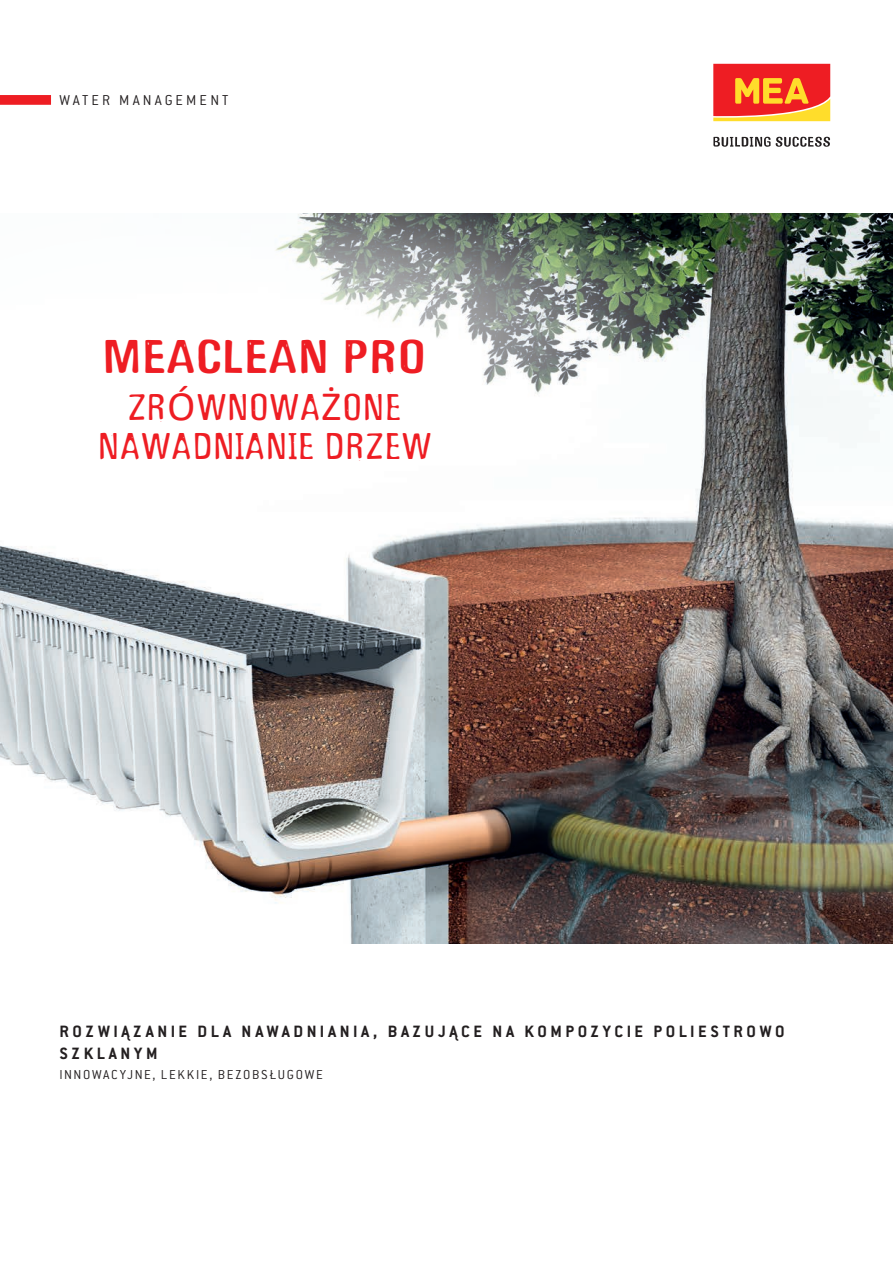
<style>
.page{position:relative;width:893px;height:1263px;background:#fff}
.page>*{position:absolute;margin:0;border:0;box-sizing:border-box;transform-origin:0 0}
.t1{font:700 49.5px "Gagamond";letter-spacing:.05em;color:#ee1d23}
.t2{font:39px/39px "Gagamond";letter-spacing:.05em;color:#ee1d23;text-align:center}
.t3{font:700 18px/22.5px "Conduit ITC Pro";letter-spacing:.2em;color:#231f20}
.t4{font:300 15.75px "Conduit ITC Pro";letter-spacing:.2em;color:#231f20}
.t5{font:300 14.25px "Conduit ITC Pro";letter-spacing:.11em;color:#231f20}
.s1{font-family:"Calibri";font-size:42px}
</style>
<div class="page">
<img style="left:0;top:214px;width:893px;height:730px">
<svg style="left:713px;top:64px;width:117px;height:57px;background:#f35c2b"></svg>
<svg style="left:713px;top:137px;width:57px;height:10px"></svg>
<svg style="left:776px;top:137px;width:54px;height:10px"></svg>
<div style="left:0;top:95px;width:51px;height:10px;background:#ee1d23"></div>
<svg style="left:0;top:213px;width:753px;height:312px"></svg>
<p class="t4" style="left:60px;top:91px;width:170px">WATER MANAGEMENT</p>
<h1 class="t1" style="left:104px;top:330px;width:323px">MEACLEAN PRO</h1>
<h2 class="t2" style="left:99px;top:388px;width:334px">ZR<span class="s1">Ó</span>WNOWA<span class="s1">Ż</span>ONE<br>NAWADNIANIE DRZEW</h2>
<p class="t3" style="left:60px;top:1020px;width:727px">ROZWIĄZANIE DLA NAWADNIANIA, BAZUJĄCE NA KOMPOZYCIE POLIESTROWO<br>SZKLANYM</p>
<p class="t5" style="left:60px;top:1067px;width:265px">INNOWACYJNE, LEKKIE, BEZOBSŁUGOWE</p>
</div>
